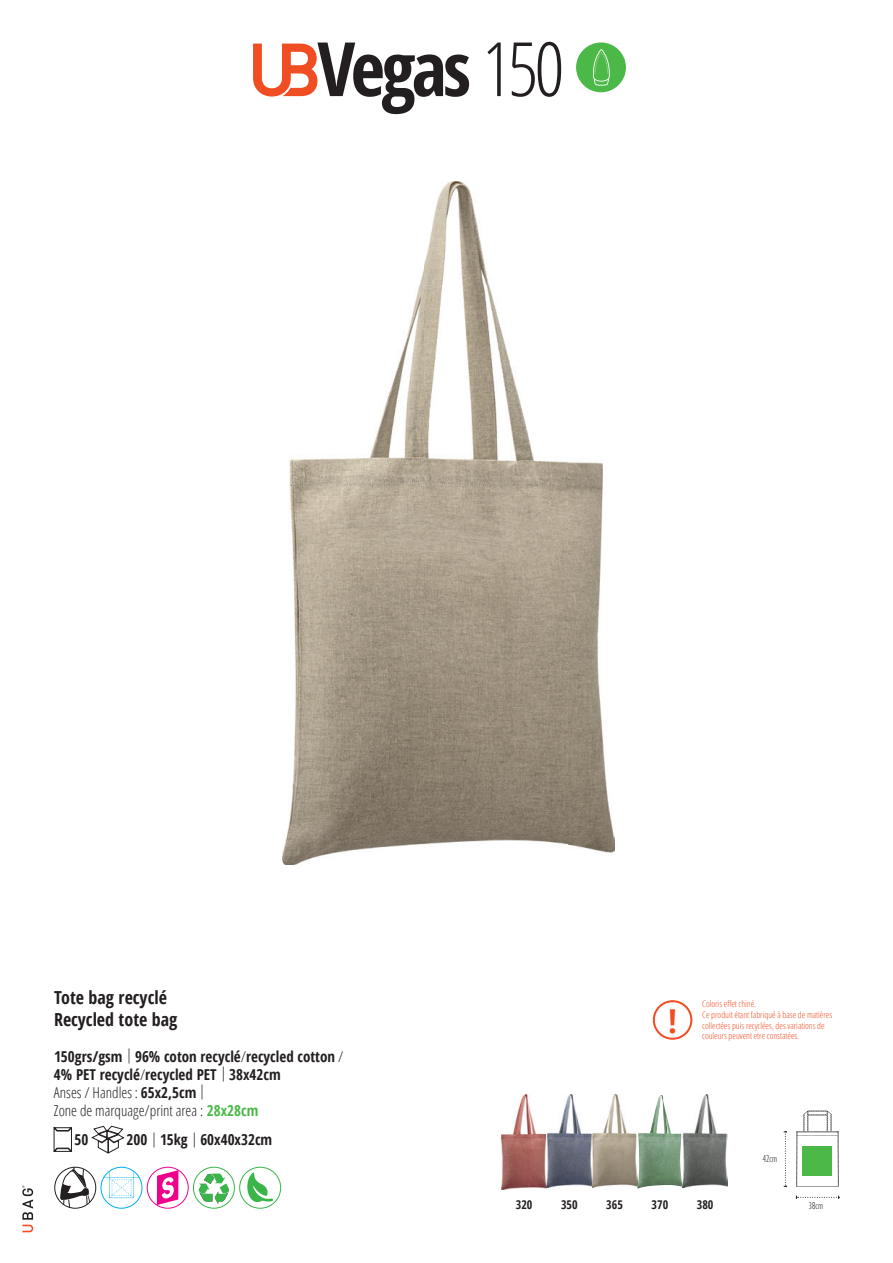
<style>
.page{position:relative;width:893px;height:1263px;background:#fff}
.page>*{position:absolute;margin:0;border:0;box-sizing:border-box;transform-origin:0 0}
.t1{font:700 condensed 75px "Open Sans";letter-spacing:-.05em;color:#231f20}
.t2{font:700 condensed 33px "Open Sans";color:#f04d22}
.t3{font:700 condensed 18px/21.6px "Open Sans";color:#231f20}
.t4{font:700 condensed 15px/18px "Open Sans";color:#231f20}
.t5{font:700 condensed 12px "Open Sans";color:#231f20}
.t6{font:300 condensed 10.5px "Gill Sans Nova";color:#231f20}
.t7{font:300 condensed 9px/10.8px "Open Sans";color:#f04d22}
.s1{font-weight:300}
.s2{color:#4cb848}
</style>
<div class="page">
<svg style="left:576px;top:42px;width:50px;height:50px"></svg>
<svg style="left:253px;top:44px;width:64px;height:53px"></svg>
<img style="left:282px;top:181px;width:333px;height:684px">
<svg style="left:54px;top:1127px;width:18px;height:24px"></svg>
<svg style="left:92px;top:1126px;width:32px;height:27px"></svg>
<div style="left:55px;top:1167px;width:41px;height:41px;border:1px solid #231f20;border-radius:50%"></div>
<svg style="left:60px;top:1167px;width:31px;height:41px"></svg>
<div style="left:101px;top:1167px;width:41px;height:41px;border:1px solid #00aeef;border-radius:50%"></div>
<svg style="left:104px;top:1171px;width:35px;height:27px"></svg>
<div style="left:147px;top:1167px;width:41px;height:41px;border:1px solid #ed028c;border-radius:50%"></div>
<svg style="left:157px;top:1170px;width:21px;height:35px"></svg>
<div style="left:193px;top:1167px;width:42px;height:41px;border:1px solid #3ab54a;border-radius:50%"></div>
<svg style="left:199px;top:1173px;width:30px;height:31px"></svg>
<div style="left:239px;top:1167px;width:42px;height:41px;border:1px solid #3ab54a;border-radius:50%"></div>
<svg style="left:247px;top:1172px;width:26px;height:30px"></svg>
<svg style="left:796px;top:1195px;width:44px;height:4px"></svg>
<svg style="left:784px;top:1131px;width:3px;height:56px"></svg>
<svg style="left:796px;top:1111px;width:43px;height:76px"></svg>
<img style="left:501px;top:1094px;width:91px;height:95px">
<img style="left:592px;top:1094px;width:45px;height:93px">
<img style="left:637px;top:1094px;width:91px;height:95px">
<div style="left:653px;top:1000px;width:39px;height:40px;border:2px solid #f04d22;border-radius:50%"></div>
<svg style="left:22px;top:1186px;width:11px;height:46px"></svg>
<h1 class="t1" style="left:317px;top:17px;width:248px">Vegas <span class="s1">150</span></h1>
<p class="t3" style="left:54px;top:986px;width:125px">Tote bag recyclé<br>Recycled tote bag</p>
<p class="t4" style="left:54px;top:1047px;width:291px">150grs/gsm <span class="s1">|</span> 96% coton recyclé<span class="s1">/</span>recycled cotton <span class="s1">/ </span>4% PET recyclé<span class="s1">/</span>recycled PET <span class="s1">|</span> 38x42cm<br><span class="s1">Anses / Handles :</span> 65x2,5cm <span class="s1">|<br>Zone de marquage/print area :</span> <span class="s2">28x28cm</span></p>
<p class="t4" style="left:75px;top:1131px;width:15px">50</p>
<p class="t4" style="left:127px;top:1131px;width:147px">200 <span class="s1">|</span> 15kg <span class="s1">|</span> 60x40x32cm</p>
<h2 class="t2" style="left:668px;top:997px;width:10px">!</h2>
<p class="t7" style="left:702px;top:998px;width:132px">Coloris effet chiné.<br>Ce produit étant fabriqué à base de matières collectées puis recyclées, des variations de couleurs peuvent etre constatées.</p>
<p class="t6" style="left:763px;top:1151px;width:16px">42cm</p>
<p class="t5" style="left:516px;top:1196px;width:18px">320</p>
<p class="t5" style="left:561px;top:1196px;width:18px">350</p>
<p class="t5" style="left:606px;top:1196px;width:18px">365</p>
<p class="t5" style="left:652px;top:1196px;width:18px">370</p>
<p class="t5" style="left:697px;top:1196px;width:18px">380</p>
<p class="t6" style="left:809px;top:1198px;width:16px">38cm</p>
</div>
